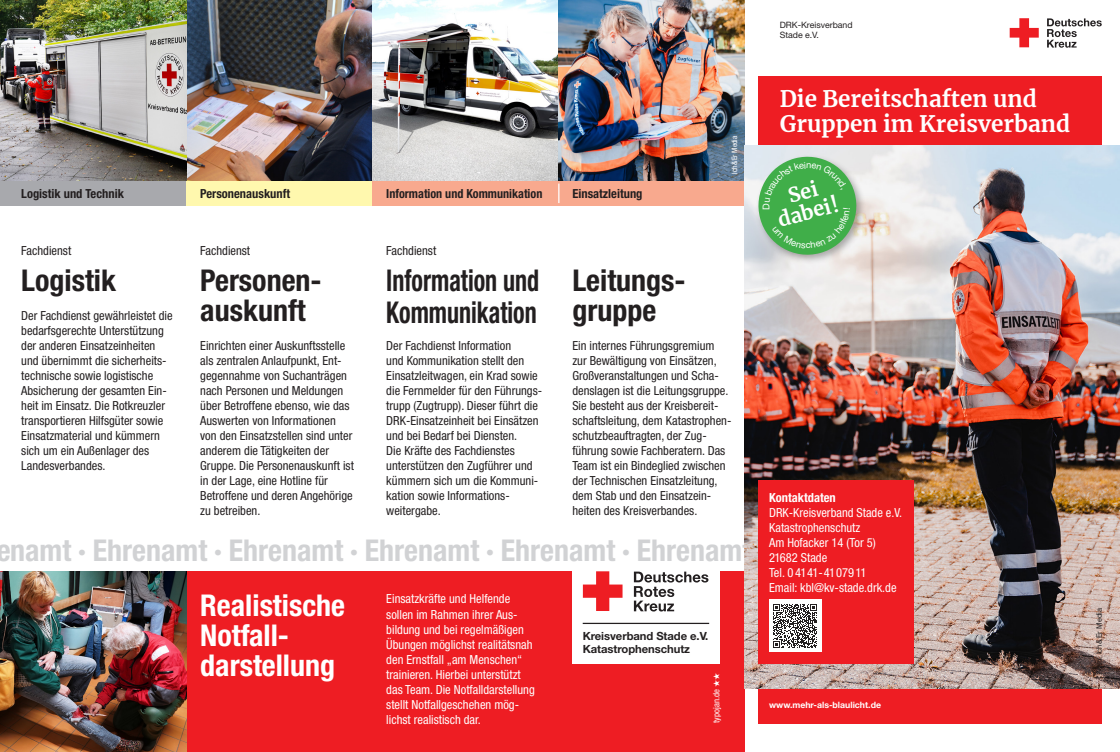
<style>
.page{position:relative;width:1120px;height:752px;background:#fff}
.page>*{position:absolute;margin:0;border:0;box-sizing:border-box;transform-origin:0 0}
.t1{font:700 condensed 30px "Helvetica Neue LT Pro";color:#d1d2d4}
.t2{font:700 condensed 30px/30px "Helvetica Neue LT Pro";color:#231f20}
.t3{font:700 condensed 30px "Helvetica Neue LT Pro";color:#fff}
.t4{font:700 condensed 30px/32.5px "Helvetica Neue LT Pro";color:#231f20;scale:.8 1}
.t5{font:700 22.5px "Merriweather";color:#fff}
.t6{font:700 20px "Merriweather";color:#fff}
.t7{font:condensed 12.5px/15px "Helvetica Neue LT Pro";color:#231f20}
.t8{font:condensed 12.5px/15px "Helvetica Neue LT Pro";color:#fff}
.t9{font:700 condensed 12.5px "Helvetica Neue LT Pro";color:#231f20}
.t10{font:700 condensed 12.5px "Helvetica Neue LT Pro";color:#fff}
.t11{font:700 11.25px "Helvetica Neue LT Pro";letter-spacing:-.005em;color:#231f20}
.t12{font:9.38px "Helvetica Neue LT Pro";color:#fff}
.t13{font:700 8.75px "Helvetica Neue LT Pro";color:#fff}
.t14{font:8.75px "Helvetica Neue LT Pro";color:#231f20}
.t15{font:condensed 8.75px "Helvetica Neue LT Pro";color:#fff}
.t16{font:7.5px "Helvetica Neue LT Pro";color:#231f20}
.t17{font:condensed 7.5px "Helvetica Neue LT Pro";color:#fff}
</style>
<div class="page">
<div style="left:0;top:570px;width:744px;height:181px;background:#ee1d23"></div>
<img style="left:186px;top:0;width:186px;height:181px">
<img style="left:0;top:0;width:186px;height:181px">
<img style="left:0;top:570px;width:186px;height:181px">
<div style="left:0;top:181px;width:186px;height:25px;background:#a8a9ad"></div>
<div style="left:186px;top:181px;width:186px;height:25px;background:#fff8ae"></div>
<img style="left:372px;top:0;width:186px;height:181px">
<img style="left:558px;top:0;width:186px;height:181px">
<div style="left:372px;top:181px;width:186px;height:25px;background:#f8a98e"></div>
<div style="left:558px;top:181px;width:186px;height:25px;background:#f8a98e"></div>
<div style="left:758px;top:76px;width:344px;height:647px;background:#ee1d23"></div>
<svg style="left:1047px;top:18px;width:54px;height:30px"></svg>
<svg style="left:1009px;top:18px;width:29px;height:29px"></svg>
<img style="left:744px;top:145px;width:376px;height:542px">
<div style="left:572px;top:563px;width:147px;height:100px;background:#fff"></div>
<svg style="left:634px;top:571px;width:74px;height:40px"></svg>
<svg style="left:583px;top:571px;width:39px;height:39px"></svg>
<hr style="left:583px;top:622px;width:126px;height:1px;background:#231f20">
<svg style="left:558px;top:183px;width:1px;height:20px"></svg>
<div style="left:758px;top:480px;width:156px;height:183px;background:#ee1d23"></div>
<div style="left:769px;top:599px;width:52px;height:52px;background:#fff"></div>
<svg style="left:773px;top:604px;width:44px;height:43px"></svg>
<div style="left:755px;top:154px;width:111px;height:111px;background:#231f20;opacity:.35"></div>
<svg style="left:753px;top:151px;width:108px;height:109px;background:#77be7e"></svg>
<p class="t14" style="left:780px;top:19px;width:74px">DRK-Kreisverband</p>
<p class="t14" style="left:780px;top:29px;width:41px">Stade e.V.</p>
<p class="t9" style="left:21px;top:186px;width:104px">Logistik und Technik</p>
<p class="t9" style="left:200px;top:186px;width:91px">Personenauskunft</p>
<p class="t7" style="left:21px;top:243px;width:51px">Fachdienst</p>
<p class="t2" style="left:21px;top:265px;width:96px">Logistik</p>
<p class="t7" style="left:21px;top:307px;width:153px">Der Fachdienst gewährleistet die bedarfsgerechte Unterstützung der anderen Einsatzeinheiten und übernimmt die sicherheits&shy;technische sowie logistische<br>Absicherung der gesamten Ein&shy;heit im Einsatz. Die Rotkreuzler transportieren Hilfsgüter sowie<br>Einsatzmaterial und kümmern sich um ein Außenlager des</p>
<p class="t7" style="left:21px;top:457px;width:86px">Landesverbandes.</p>
<p class="t7" style="left:200px;top:243px;width:51px">Fachdienst</p>
<p class="t2" style="left:200px;top:265px;width:123px">Personen-</p>
<p class="t2" style="left:200px;top:295px;width:107px">auskunft</p>
<p class="t7" style="left:200px;top:337px;width:155px">Einrichten einer Auskunftsstelle als zentralen Anlaufpunkt, Ent&shy;gegennahme von Suchanträgen nach Personen und Meldungen über Betroffene ebenso, wie das<br>Auswerten von Informationen von den Einsatzstellen sind unter anderem die Tätigkeiten der<br>Gruppe. Die Personenauskunft ist in der Lage, eine Hotline für</p>
<p class="t7" style="left:200px;top:487px;width:154px">Betroffene und deren Angehörige zu betreiben.</p>
<p class="t9" style="left:386px;top:186px;width:158px">Information und Kommunikation</p>
<p class="t9" style="left:572px;top:186px;width:72px">Einsatzleitung</p>
<p class="t7" style="left:386px;top:243px;width:51px">Fachdienst</p>
<p class="t4" style="left:386px;top:263px;width:192px">Information und<br>Kommunikation</p>
<p class="t2" style="left:572px;top:265px;width:115px">Leitungs&shy;gruppe</p>
<p class="t17" style="left:730px;top:174px;width:40px;rotate:-90deg">Ich&amp;Er Media</p>
<p class="t7" style="left:386px;top:337px;width:157px">Der Fachdienst Information<br>und Kommunikation stellt den<br>Einsatzleitwagen, ein Krad sowie die Fernmelder für den Führungs&shy;trupp (Zugtrupp). Dieser führt die<br>DRK-Einsatzeinheit bei Einsätzen und bei Bedarf bei Diensten.</p>
<p class="t7" style="left:386px;top:442px;width:153px">Die Kräfte des Fachdienstes unterstützen den Zugführer und kümmern sich um die Kommuni&shy;kation sowie Informations&shy;weitergabe.</p>
<p class="t7" style="left:572px;top:337px;width:161px">Ein internes Führungsgremium zur Bewältigung von Einsätzen,<br>Großveranstaltungen und Scha&shy;denslagen ist die Leitungsgruppe.<br>Sie besteht aus der Kreisbereit&shy;schaftsleitung, dem Katastrophen&shy;schutzbeauftragten, der Zug&shy;führung sowie Fachberatern. Das<br>Team ist ein Bindeglied zwischen der Technischen Einsatzleitung, dem Stab und den Einsatzein&shy;heiten des Kreisverbandes.</p>
<p class="t1" style="left:-4px;top:531px;width:756px">enamt · Ehrenamt · Ehrenamt · Ehrenamt · Ehrenamt · Ehrenamt</p>
<p class="t3" style="left:200px;top:587px;width:146px">Realistische</p>
<p class="t3" style="left:200px;top:617px;width:90px">Notfall-</p>
<p class="t3" style="left:200px;top:647px;width:136px">darstellung</p>
<p class="t8" style="left:386px;top:591px;width:150px">Einsatzkräfte und Helfende sollen im Rahmen ihrer Aus&shy;bildung und bei regelmäßigen<br>Übungen möglichst realitätsnah den Ernstfall „am Menschen“ trainieren. Hierbei unterstützt das Team. Die Notfalldarstellung stellt Notfallgeschehen mög&shy;lichst realistisch dar.</p>
<p class="t11" style="left:583px;top:629px;width:127px">Kreisverband Stade e.V.</p>
<p class="t11" style="left:583px;top:641px;width:109px">Katastrophenschutz</p>
<p class="t15" style="left:711px;top:722px;width:51px;rotate:-90deg">typojan.de ★★</p>
<p class="t5" style="left:780px;top:83px;width:259px">Die Bereitschaften und</p>
<p class="t5" style="left:780px;top:108px;width:292px">Gruppen im Kreisverband</p>
<p class="t12" style="left:760px;top:210px;width:8px;rotate:-90deg">D</p>
<p class="t6" style="left:775px;top:206px;width:63px;rotate:-15deg">dabei!</p>
<p class="t10" style="left:769px;top:490px;width:68px">Kontaktdaten</p>
<p class="t8" style="left:769px;top:505px;width:135px">DRK-Kreisverband Stade e.V.</p>
<p class="t8" style="left:769px;top:520px;width:93px">Katastrophenschutz</p>
<p class="t8" style="left:769px;top:535px;width:108px">Am Hofacker 14 (Tor 5)</p>
<p class="t8" style="left:769px;top:550px;width:60px">21682 Stade</p>
<p class="t8" style="left:769px;top:565px;width:99px">Tel. 0 4141-4107911</p>
<p class="t8" style="left:769px;top:580px;width:129px">Email: kbl@kv-stade.drk.de</p>
<p class="t13" style="left:769px;top:698px;width:113px">www.mehr-als-blaulicht.de</p>
<p class="t16" style="left:1094px;top:673px;width:67px;rotate:-90deg">Foto: Ich&amp;Er Media</p>
</div>
